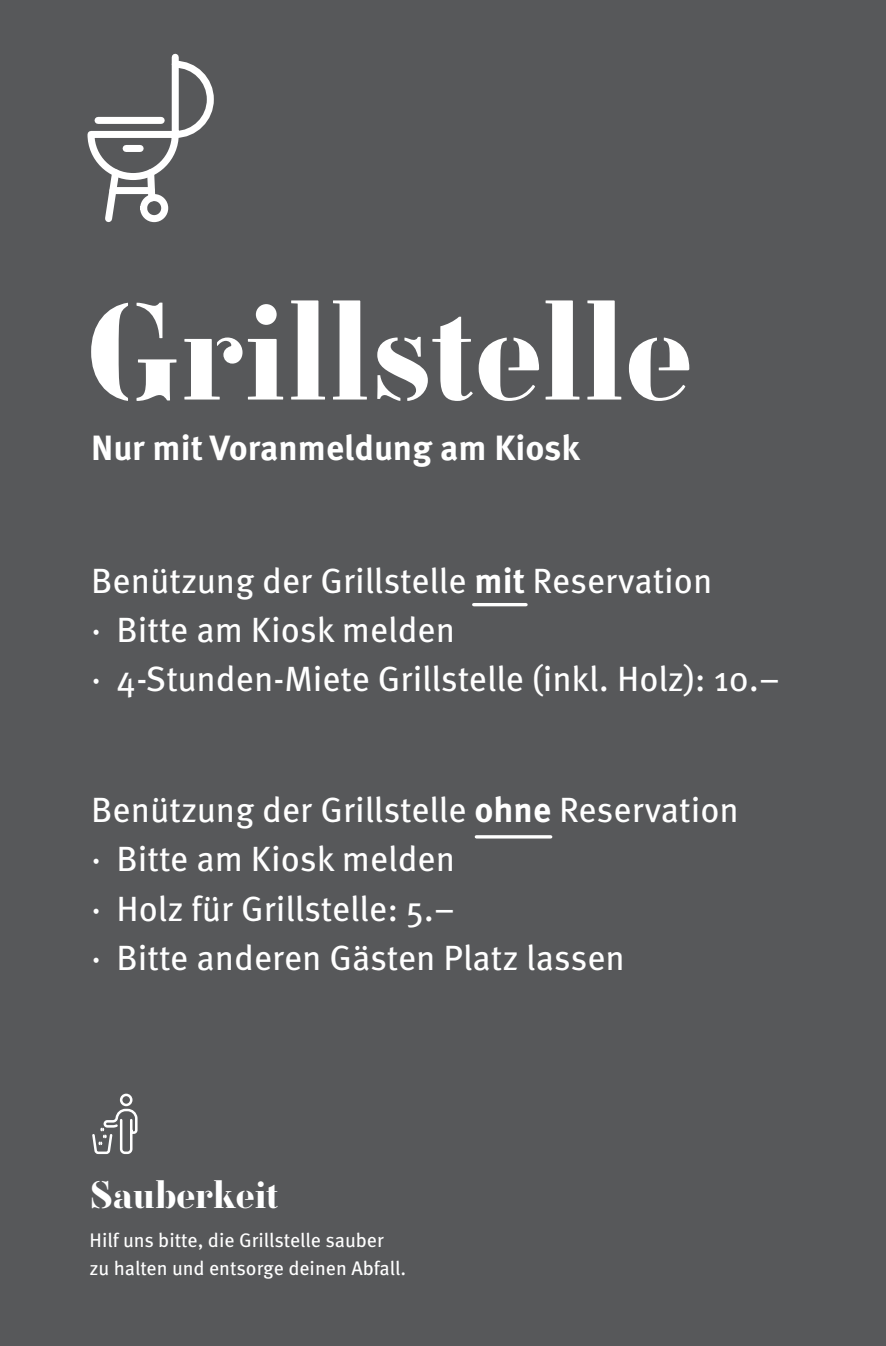
<style>
.page{position:relative;width:886px;height:1346px;background:#fff}
.page>*{position:absolute;margin:0;border:0;box-sizing:border-box;transform-origin:0 0}
.t1{font:140.26px "Vtg Stencil France No 1 Alt";color:#fff}
.t2{font:39.29px "Vtg Stencil France No 1 Alt";color:#fff}
.t3{font:35.09px/49.1px "Meta Pro";color:#fff}
.t4{font:700 35.09px "Meta Pro";color:#fff}
.t5{font:19.69px/27.5px "Meta Pro";letter-spacing:-.005em;color:#fff}
.s1{font-weight:700}
</style>
<div class="page">
<div style="left:0;top:0;width:885px;height:1345px;background:#57585a"></div>
<svg style="left:87px;top:57px;width:127px;height:166px"></svg>
<div style="left:120px;top:1093px;width:12px;height:13px;border:3px solid #fff;border-radius:50%"></div>
<svg style="left:92px;top:1108px;width:46px;height:46px"></svg>
<hr style="left:473px;top:603px;width:53px;height:3px;background:#fff">
<hr style="left:476px;top:835px;width:74px;height:3px;background:#fff">
<h1 class="t1" style="left:86px;top:268px;width:607px">Grillstelle</h1>
<p class="t4" style="left:91px;top:421px;width:490px">Nur mit Voranmeldung am Kiosk</p>
<p class="t3" style="left:91px;top:553px;width:689px">Benützung der Grillstelle <span class="s1">mit</span> Reservation<br>· Bitte am Kiosk melden<br>· 4-Stunden-Miete Grillstelle (inkl. Holz): 10.–</p>
<p class="t3" style="left:91px;top:783px;width:649px">Benützung der Grillstelle <span class="s1">ohne</span> Reservation · Bitte am Kiosk melden<br>· Holz für Grillstelle: 5.–<br>· Bitte anderen Gästen Platz lassen</p>
<p class="t2" style="left:90px;top:1170px;width:190px">Sauberkeit</p>
<p class="t5" style="left:90px;top:1225px;width:318px">Hilf uns bitte, die Grillstelle sauber zu halten und entsorge deinen Abfall.</p>
</div>
